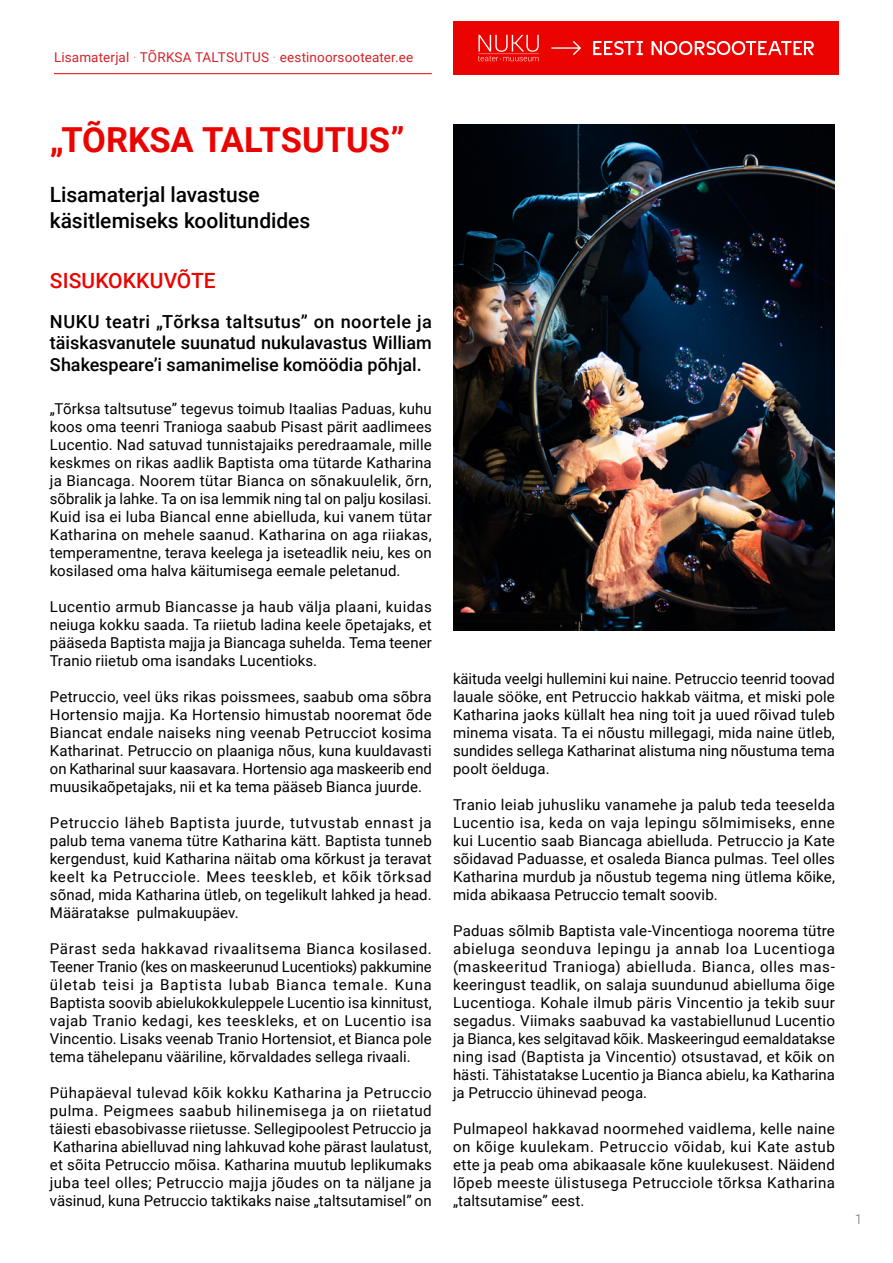
<style>
.page{position:relative;width:893px;height:1263px;background:#fff}
.page>*{position:absolute;margin:0;border:0;box-sizing:border-box;transform-origin:0 0}
.t1{font:700 34.5px "Roboto";color:#eb0300}
.t2{font:500 21px/25.2px "Roboto";letter-spacing:-.005em;color:#000}
.t3{font:500 21px "Roboto";letter-spacing:.005em;color:#eb0300}
.t4{font:500 18px/21.6px "Roboto";color:#000;text-align:justify}
.t5{font:15px/18px "Roboto";letter-spacing:.005em;color:#000;text-align:justify}
.t6{font:13.5px "Roboto";letter-spacing:.01em;color:#d2232a}
.t7{font:300 13.5px "Roboto";color:#6d6e71}
.s1{font-family:"Amatic SC";font-weight:700}
</style>
<div class="page">
<hr style="left:54px;top:73px;width:378px;height:1px;background:#eb0300">
<div style="left:453px;top:21px;width:386px;height:54px;background:#eb0300"></div>
<svg style="left:478px;top:35px;width:336px;height:26px"></svg>
<img style="left:453px;top:124px;width:382px;height:506px">
<p class="t6" style="left:54px;top:48px;width:361px">Lisamaterjal <span class="s1">·</span> TÕRKSA TALTSUTUS <span class="s1">·</span> eestinoorsooteater.ee</p>
<h1 class="t1" style="left:50px;top:116px;width:356px">„TÕRKSA TALTSUTUS”</h1>
<h2 class="t2" style="left:50px;top:182px;width:262px">Lisamaterjal lavastuse käsitlemiseks koolitundides</h2>
<h2 class="t3" style="left:50px;top:266px;width:167px">SISUKOKKUVÕTE</h2>
<p class="t4" style="left:50px;top:310px;width:383px">NUKU teatri „Tõrksa taltsutus” on noortele ja täiskasvanutele suunatud nukulavastus William Shakespeare’i samanimelise komöödia põhjal.</p>
<p class="t5" style="left:50px;top:399px;width:383px">„Tõrksa taltsutuse” tegevus toimub Itaalias Paduas, kuhu koos oma teenri Tranioga saabub Pisast pärit aadlimees Lucentio. Nad satuvad tunnistajaiks peredraamale, mille keskmes on rikas aadlik Baptista oma tütarde Katharina ja Biancaga. Noorem tütar Bianca on sõnakuulelik, õrn, sõbralik ja lahke. Ta on isa lemmik ning tal on palju kosilasi.<br>Kuid isa ei luba Biancal enne abielluda, kui vanem tütar Katharina on mehele saanud. Katharina on aga riiakas, temperamentne, terava keelega ja iseteadlik neiu, kes on kosilased oma halva käitumisega eemale peletanud.</p>
<p class="t5" style="left:50px;top:597px;width:383px">Lucentio armub Biancasse ja haub välja plaani, kuidas neiuga kokku saada. Ta riietub ladina keele õpetajaks, et pääseda Baptista majja ja Biancaga suhelda. Tema teener Tranio riietub oma isandaks Lucentioks.</p>
<p class="t5" style="left:50px;top:687px;width:383px">Petruccio, veel üks rikas poissmees, saabub oma sõbra Hortensio majja. Ka Hortensio himustab nooremat õde Biancat endale naiseks ning veenab Petrucciot kosima Katharinat. Petruccio on plaaniga nõus, kuna kuuldavasti on Katharinal suur kaasavara. Hortensio aga maskeerib end muusikaõpetajaks, nii et ka tema pääseb Bianca juurde.</p>
<p class="t5" style="left:50px;top:813px;width:383px">Petruccio läheb Baptista juurde, tutvustab ennast ja palub tema vanema tütre Katharina kätt. Baptista tunneb kergendust, kuid Katharina näitab oma kõrkust ja teravat keelt ka Petrucciole. Mees teeskleb, et kõik tõrksad sõnad, mida Katharina ütleb, on tegelikult lahked ja head.<br>Määratakse pulmakuupäev.</p>
<p class="t5" style="left:50px;top:939px;width:383px">Pärast seda hakkavad rivaalitsema Bianca kosilased.<br>Teener Tranio (kes on maskeerunud Lucentioks) pakkumine ületab teisi ja Baptista lubab Bianca temale. Kuna Baptista soovib abielukokkuleppele Lucentio isa kinnitust, vajab Tranio kedagi, kes teeskleks, et on Lucentio isa Vincentio. Lisaks veenab Tranio Hortensiot, et Bianca pole tema tähelepanu vääriline, kõrvaldades sellega rivaali.</p>
<p class="t5" style="left:50px;top:1083px;width:383px">Pühapäeval tulevad kõik kokku Katharina ja Petruccio pulma. Peigmees saabub hilinemisega ja on riietatud täiesti ebasobivasse riietusse. Sellegipoolest Petruccio ja Katharina abielluvad ning lahkuvad kohe pärast laulatust, et sõita Petruccio mõisa. Katharina muutub leplikumaks juba teel olles; Petruccio majja jõudes on ta näljane ja väsinud, kuna Petruccio taktikaks naise „taltsutamisel” on</p>
<p class="t5" style="left:453px;top:669px;width:383px">käituda veelgi hullemini kui naine. Petruccio teenrid toovad lauale sööke, ent Petruccio hakkab väitma, et miski pole Katharina jaoks küllalt hea ning toit ja uued rõivad tuleb minema visata. Ta ei nõustu millegagi, mida naine ütleb, sundides sellega Katharinat alistuma ning nõustuma tema poolt öelduga.</p>
<p class="t5" style="left:453px;top:795px;width:383px">Tranio leiab juhusliku vanamehe ja palub teda teeselda Lucentio isa, keda on vaja lepingu sõlmimiseks, enne kui Lucentio saab Biancaga abielluda. Petruccio ja Kate sõidavad Paduasse, et osaleda Bianca pulmas. Teel olles Katharina murdub ja nõustub tegema ning ütlema kõike, mida abikaasa Petruccio temalt soovib.</p>
<p class="t5" style="left:453px;top:921px;width:383px">Paduas sõlmib Baptista vale-Vincentioga noorema tütre abieluga seonduva lepingu ja annab loa Lucentioga (maskeeritud Tranioga) abielluda. Bianca, olles mas&shy;keeringust teadlik, on salaja suundunud abielluma õige Lucentioga. Kohale ilmub päris Vincentio ja tekib suur segadus. Viimaks saabuvad ka vastabiellunud Lucentio ja Bianca, kes selgitavad kõik. Maskeeringud eemaldatakse ning isad (Baptista ja Vincentio) otsustavad, et kõik on hästi. Tähistatakse Lucentio ja Bianca abielu, ka Katharina ja Petruccio ühinevad peoga.</p>
<p class="t5" style="left:453px;top:1119px;width:383px">Pulmapeol hakkavad noormehed vaidlema, kelle naine on kõige kuulekam. Petruccio võidab, kui Kate astub ette ja peab oma abikaasale kõne kuulekusest. Näidend lõpeb meeste ülistusega Petrucciole tõrksa Katharina „taltsutamise” eest.</p>
<p class="t7" style="left:855px;top:1210px;width:9px">1</p>
</div>
